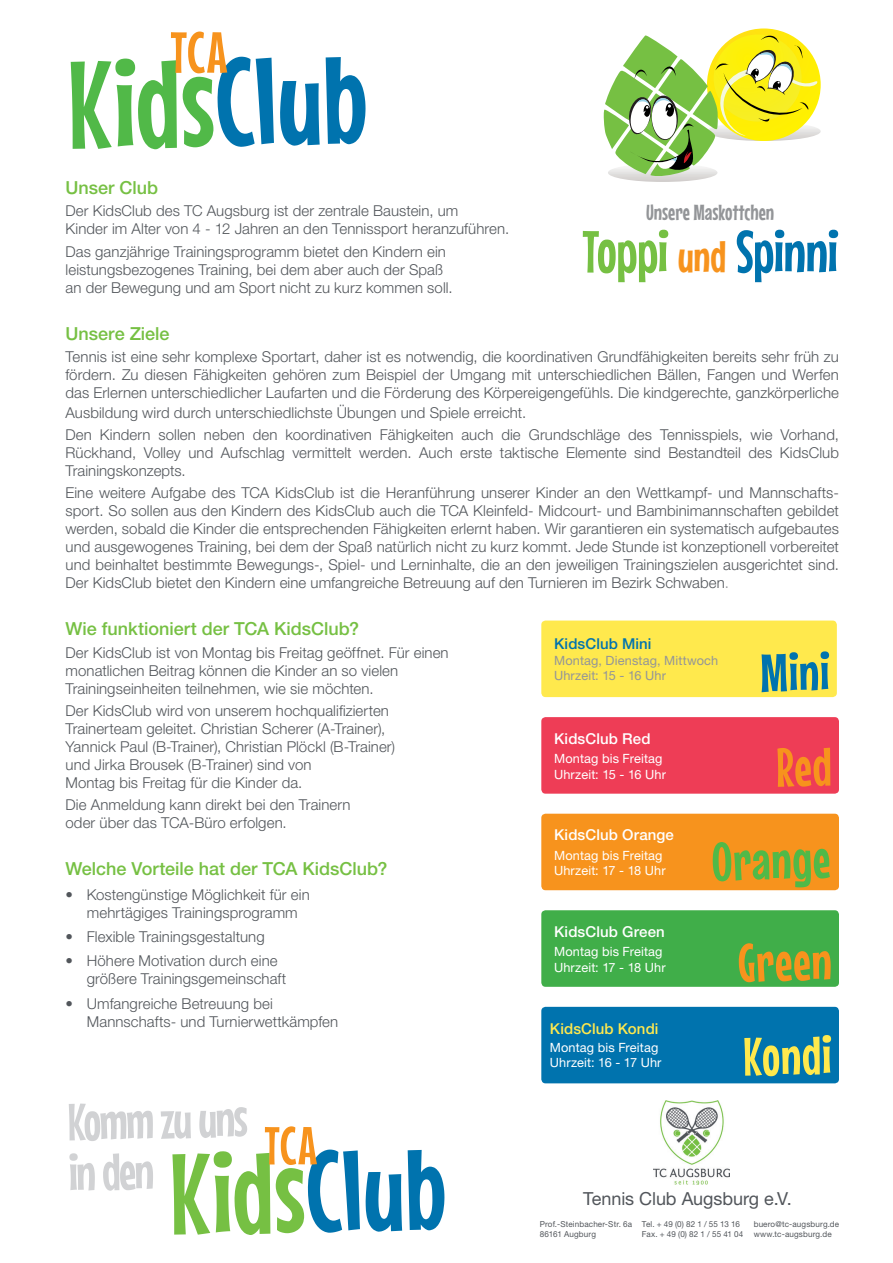
<style>
.page{position:relative;width:893px;height:1263px;background:#fff}
.page>*{position:absolute;margin:0;border:0;box-sizing:border-box;transform-origin:0 0}
.Tage{font:124.65px "Mouse Memoirs";color:#51b948}
.Tage-2{font:115.05px "Mouse Memoirs";color:#76c043}
.Tage-3{font:59.4px "Mouse Memoirs";letter-spacing:-.01em;color:#0073ae}
.Tage-4{font:57.9px "Mouse Memoirs";color:#f7931d}
.Tage-5{font:54px "Mouse Memoirs";color:#ffe94d}
.Tage-6{font:53.55px "Mouse Memoirs";color:#f7931d}
.Tage-7{font:52.35px/50.7px "Mouse Memoirs";color:#d1d2d4}
.Tage-8{font:22.05px "Mouse Memoirs";letter-spacing:-.005em;color:#939598}
.Tage-9{font:500 18px "Helvetica Neue LT Std";color:#76c043}
.Tage-10{font:18px "Helvetica Neue LT Std";letter-spacing:-.005em;color:#52565b}
.Tage-11{font:300 15px/18px "Helvetica Neue LT Std";letter-spacing:.005em;color:#52565b}
.Tage-12{font:500 15px "Helvetica Neue LT Std";letter-spacing:.01em;color:#fff}
.Tage-13{font:500 15px "Helvetica Neue LT Std";letter-spacing:.005em;color:#ffe94d}
.Tage-14{font:500 15px "Helvetica Neue LT Std";letter-spacing:.005em;color:#0073ae}
.Tage-15{font:12.75px/15.3px "Helvetica Neue LT Std";letter-spacing:.01em;color:#fff}
.Tage-16{font:12.75px/15.3px "Helvetica Neue LT Std";letter-spacing:.01em;color:#939598}
.Tage-17{font:8.25px/9.9px "Helvetica Neue LT Std";letter-spacing:.015em;color:#52565b}
.s1{color:#0073ae}
.s2{color:#939598}
.s3{color:#76c043}
.s4{font-size:44.4px;color:#f7931d}
</style>
<div class="page">
<svg style="left:603px;top:28px;width:218px;height:154px"></svg>
<div style="left:541px;top:814px;width:298px;height:76px;background:#f7931d;border-radius:4px"></div>
<svg style="left:713px;top:842px;width:117px;height:45px"></svg>
<div style="left:541px;top:620px;width:296px;height:77px;background:#ffe94d;border-radius:4px"></div>
<svg style="left:761px;top:651px;width:68px;height:41px"></svg>
<div style="left:541px;top:910px;width:298px;height:77px;background:#40ae49;border-radius:4px"></div>
<svg style="left:739px;top:943px;width:92px;height:39px"></svg>
<div style="left:541px;top:717px;width:298px;height:77px;background:#ee3d56;border-radius:4px"></div>
<svg style="left:777px;top:748px;width:53px;height:39px"></svg>
<img style="left:653px;top:1100px;width:76px;height:85px">
<div style="left:541px;top:1007px;width:298px;height:76px;background:#0073ae;border-radius:4px"></div>
<p class="Tage-4" style="left:170px;top:19px;width:58px">TCA</p>
<p class="Tage" style="left:67px;top:33px;width:301px;rotate:-1deg">Kids<span class="s1">Club</span></p>
<p class="Tage-9" style="left:66px;top:177px;width:94px">Unser Club</p>
<p class="Tage-11" style="left:66px;top:202px;width:445px">Der KidsClub des TC Augsburg ist der zentrale Baustein, um<br>Kinder im Alter von 4 - 12 Jahren an den Tennissport heranzuführen.</p>
<p class="Tage-11" style="left:66px;top:242px;width:389px">Das ganzjährige Trainingsprogramm bietet den Kindern ein leistungsbezogenes Training, bei dem aber auch der Spaß an der Bewegung und am Sport nicht zu kurz kommen soll.</p>
<p class="Tage-9" style="left:66px;top:323px;width:106px">Unsere Ziele</p>
<p class="Tage-11" style="left:66px;top:347px;width:775px;text-align:justify">Tennis ist eine sehr komplexe Sportart, daher ist es notwendig, die koordinativen Grundfähigkeiten bereits sehr früh zu fördern. Zu diesen Fähigkeiten gehören zum Beispiel der Umgang mit unterschiedlichen Bällen, Fangen und Werfen das Erlernen unterschiedlicher Laufarten und die Förderung des Körpereigengefühls. Die kindgerechte, ganzkörperliche</p>
<p class="Tage-11" style="left:66px;top:403px;width:462px">Ausbildung wird durch unterschiedlichste Übungen und Spiele erreicht.</p>
<p class="Tage-11" style="left:66px;top:425px;width:775px;text-align:justify">Den Kindern sollen neben den koordinativen Fähigkeiten auch die Grundschläge des Tennisspiels, wie Vorhand, Rückhand, Volley und Aufschlag vermittelt werden. Auch erste taktische Elemente sind Bestandteil des KidsClub Trainingskonzepts.</p>
<p class="Tage-11" style="left:66px;top:484px;width:775px;text-align:justify">Eine weitere Aufgabe des TCA KidsClub ist die Heranführung unserer Kinder an den Wettkampf- und Mannschafts&shy;sport. So sollen aus den Kindern des KidsClub auch die TCA Kleinfeld- Midcourt- und Bambinimannschaften gebildet werden, sobald die Kinder die entsprechenden Fähigkeiten erlernt haben. Wir garantieren ein systematisch aufgebautes und ausgewogenes Training, bei dem der Spaß natürlich nicht zu kurz kommt. Jede Stunde ist konzeptionell vorbereitet und beinhaltet bestimmte Bewegungs-, Spiel- und Lerninhalte, die an den jeweiligen Trainingszielen ausgerichtet sind.<br>Der KidsClub bietet den Kindern eine umfangreiche Betreuung auf den Turnieren im Bezirk Schwaben<span class="s2">.</span></p>
<p class="Tage-9" style="left:66px;top:618px;width:295px">Wie funktioniert der TCA KidsClub?</p>
<p class="Tage-11" style="left:66px;top:643px;width:385px">Der KidsClub ist von Montag bis Freitag geöffnet. Für einen monatlichen Beitrag können die Kinder an so vielen<br>Trainingseinheiten teilnehmen, wie sie möchten.</p>
<p class="Tage-11" style="left:66px;top:701px;width:331px">Der KidsClub wird von unserem hochqualifizierten Trainerteam geleitet. Christian Scherer (A-Trainer), Yannick Paul (B-Trainer), Christian Plöckl (B-Trainer) und Jirka Brousek (B-Trainer) sind von<br>Montag bis Freitag für die Kinder da.</p>
<p class="Tage-11" style="left:66px;top:795px;width:287px">Die Anmeldung kann direkt bei den Trainern oder über das TCA-Büro erfolgen.</p>
<p class="Tage-9" style="left:66px;top:858px;width:323px">Welche Vorteile hat der TCA KidsClub?</p>
<p class="Tage-11" style="left:87px;top:885px;width:224px;text-indent:-21px">• Kostengünstige Möglichkeit für ein mehrtägiges Trainingsprogramm</p>
<p class="Tage-11" style="left:66px;top:927px;width:201px">• Flexible Trainingsgestaltung</p>
<p class="Tage-11" style="left:87px;top:952px;width:201px;text-indent:-21px">• Höhere Motivation durch eine größere Trainingsgemeinschaft</p>
<p class="Tage-11" style="left:87px;top:994px;width:253px;text-indent:-21px">• Umfangreiche Betreuung bei<br>Mannschafts- und Turnierwettkämpfen</p>
<p class="Tage-8" style="left:646px;top:199px;width:130px">Unsere Maskottchen</p>
<p class="Tage-3" style="left:582px;top:217px;width:257px"><span class="s3">Toppi</span> <span class="s4">und</span> Spinni</p>
<p class="Tage-14" style="left:554px;top:635px;width:99px">KidsClub Mini</p>
<p class="Tage-16" style="left:554px;top:652px;width:166px">Montag, Dienstag, Mittwoch<br>Uhrzeit: 15 - 16 Uhr</p>
<p class="Tage-12" style="left:554px;top:729px;width:98px">KidsClub Red</p>
<p class="Tage-15" style="left:554px;top:751px;width:114px">Montag bis Freitag<br>Uhrzeit: 15 - 16 Uhr</p>
<p class="Tage-12" style="left:554px;top:826px;width:121px">KidsClub Orange</p>
<p class="Tage-15" style="left:554px;top:847px;width:113px">Montag bis Freitag<br>Uhrzeit: 17 - 18 Uhr</p>
<p class="Tage-12" style="left:554px;top:922px;width:112px">KidsClub Green</p>
<p class="Tage-15" style="left:554px;top:944px;width:113px">Montag bis Freitag<br>Uhrzeit: 17 - 18 Uhr</p>
<p class="Tage-13" style="left:550px;top:1020px;width:110px">KidsClub Kondi</p>
<p class="Tage-15" style="left:550px;top:1040px;width:113px">Montag bis Freitag<br>Uhrzeit: 16 - 17 Uhr</p>
<p class="Tage-5" style="left:742px;top:1026px;width:90px;rotate:-2deg">Kondi</p>
<p class="Tage-7" style="left:67px;top:1096px;width:182px;rotate:-1deg">Komm zu uns in den</p>
<p class="Tage-6" style="left:264px;top:1114px;width:54px">TCA</p>
<p class="Tage-2" style="left:169px;top:1127px;width:278px;rotate:-1deg">Kids<span class="s1">Club</span></p>
<p class="Tage-10" style="left:583px;top:1188px;width:210px">Tennis Club Augsburg e.V.</p>
<p class="Tage-17" style="left:540px;top:1219px;width:94px">Prof.-Steinbacher-Str. 6a</p>
<p class="Tage-17" style="left:540px;top:1229px;width:58px">86161 Augburg</p>
<p class="Tage-17" style="left:642px;top:1219px;width:103px">Tel. + 49 (0) 82 1 / 55 13 16<br>Fax. + 49 (0) 82 1 / 55 41 04</p>
<p class="Tage-17" style="left:754px;top:1219px;width:87px">buero@tc-augsburg.de</p>
<p class="Tage-17" style="left:754px;top:1229px;width:79px">www.tc-augsburg.de</p>
</div>
